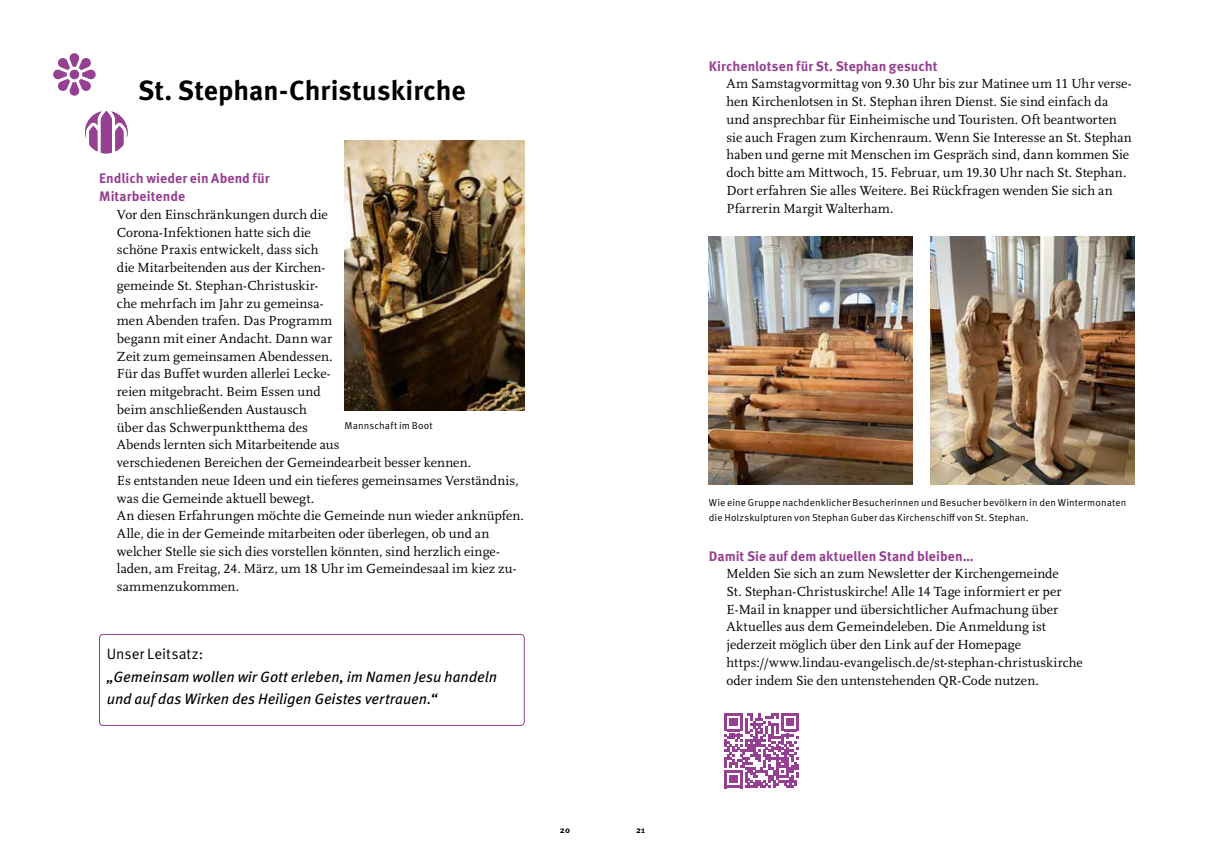
<style>
.page{position:relative;width:1205px;height:851px;background:#fff}
.page>*{position:absolute;margin:0;border:0;box-sizing:border-box;transform-origin:0 0}
.t1{font:700 27.5px "Meta Pro";color:#000}
.t2{font:italic 15px/22.2px "Meta Pro";letter-spacing:-.005em;color:#000}
.t3{font:15px "Meta Pro";color:#000}
.t4{font:13.75px/17.8px "Scala LF";letter-spacing:.005em;color:#000}
.t5{font:700 13.75px/17.8px "Meta Pro";letter-spacing:.005em;color:#954091}
.t6{font:10px/15px "Meta Pro";letter-spacing:.01em;color:#000}
.t7{font:700 8.75px "Meta Pro";color:#000}
</style>
<div class="page">
<svg style="left:85px;top:111px;width:43px;height:42px"></svg>
<svg style="left:53px;top:53px;width:43px;height:43px"></svg>
<img style="left:345px;top:141px;width:179px;height:270px">
<div style="left:99px;top:634px;width:425px;height:91px;border:1px solid #954091;border-radius:4px"></div>
<img style="left:709px;top:237px;width:203px;height:247px">
<img style="left:930px;top:237px;width:204px;height:247px">
<svg style="left:724px;top:713px;width:75px;height:74px"></svg>
<h1 class="t1" style="left:138px;top:73px;width:329px">St. Stephan-Christuskirche</h1>
<p class="t5" style="left:99px;top:170px;width:172px">Endlich wieder ein Abend für<br>Mitarbeitende</p>
<p class="t4" style="left:117px;top:206px;width:409px">Vor den Einschränkungen durch die<br>Corona-Infektionen hatte sich die<br>schöne Praxis entwickelt, dass sich<br>die Mitarbeitenden aus der Kirchen-<br>gemeinde St. Stephan-Christuskir-<br>che mehrfach im Jahr zu gemeinsa-<br>men Abenden trafen. Das Programm<br>begann mit einer Andacht. Dann war<br>Zeit zum gemeinsamen Abendessen.<br>Für das Buffet wurden allerlei Lecke-<br>reien mitgebracht. Beim Essen und<br>beim anschließenden Austausch<br>über das Schwerpunktthema des<br>Abends lernten sich Mitarbeitende aus<br>verschiedenen Bereichen der Gemeindearbeit besser kennen.<br>Es entstanden neue Ideen und ein tieferes gemeinsames Verständnis, was die Gemeinde aktuell bewegt.<br>An diesen Erfahrungen möchte die Gemeinde nun wieder anknüpfen.<br>Alle, die in der Gemeinde mitarbeiten oder überlegen, ob und an welcher Stelle sie sich dies vorstellen könnten, sind herzlich einge&shy;laden, am Freitag, 24. März, um 18 Uhr im Gemeindesaal im kiez zu&shy;sammenzukommen.</p>
<p class="t6" style="left:345px;top:418px;width:89px">Mannschaft im Boot</p>
<p class="t3" style="left:107px;top:644px;width:98px">Unser Leitsatz:</p>
<p class="t2" style="left:107px;top:665px;width:392px">„Gemeinsam wollen wir Gott erleben, im Namen Jesu handeln und auf das Wirken des Heiligen Geistes vertrauen.“</p>
<p class="t7" style="left:560px;top:824px;width:12px">20</p>
<p class="t7" style="left:636px;top:824px;width:10px">21</p>
<p class="t5" style="left:709px;top:57px;width:230px">Kirchenlotsen für St. Stephan gesucht</p>
<p class="t4" style="left:726px;top:75px;width:407px">Am Samstagvormittag von 9.30 Uhr bis zur Matinee um 11 Uhr verse&shy;hen Kirchenlotsen in St. Stephan ihren Dienst. Sie sind einfach da und ansprechbar für Einheimische und Touristen. Oft beantworten sie auch Fragen zum Kirchenraum. Wenn Sie Interesse an St. Stephan haben und gerne mit Menschen im Gespräch sind, dann kommen Sie doch bitte am Mittwoch, 15. Februar, um 19.30 Uhr nach St. Stephan.<br>Dort erfahren Sie alles Weitere. Bei Rückfragen wenden Sie sich an Pfarrerin Margit Walterham.</p>
<p class="t6" style="left:709px;top:495px;width:419px">Wie eine Gruppe nachdenklicher Besucherinnen und Besucher bevölkern in den Wintermonaten die Holzskulpturen von Stephan Guber das Kirchenschiff von St. Stephan.</p>
<p class="t5" style="left:709px;top:547px;width:266px">Damit Sie auf dem aktuellen Stand bleiben…</p>
<p class="t4" style="left:726px;top:565px;width:358px">Melden Sie sich an zum Newsletter der Kirchengemeinde<br>St. Stephan-Christuskirche! Alle 14 Tage informiert er per E-Mail in knapper und übersichtlicher Aufmachung über Aktuelles aus dem Gemeindeleben. Die Anmeldung ist jederzeit möglich über den Link auf der Homepage https://www.lindau-evangelisch.de/st-stephan-christuskirche oder indem Sie den untenstehenden QR-Code nutzen.</p>
</div>
